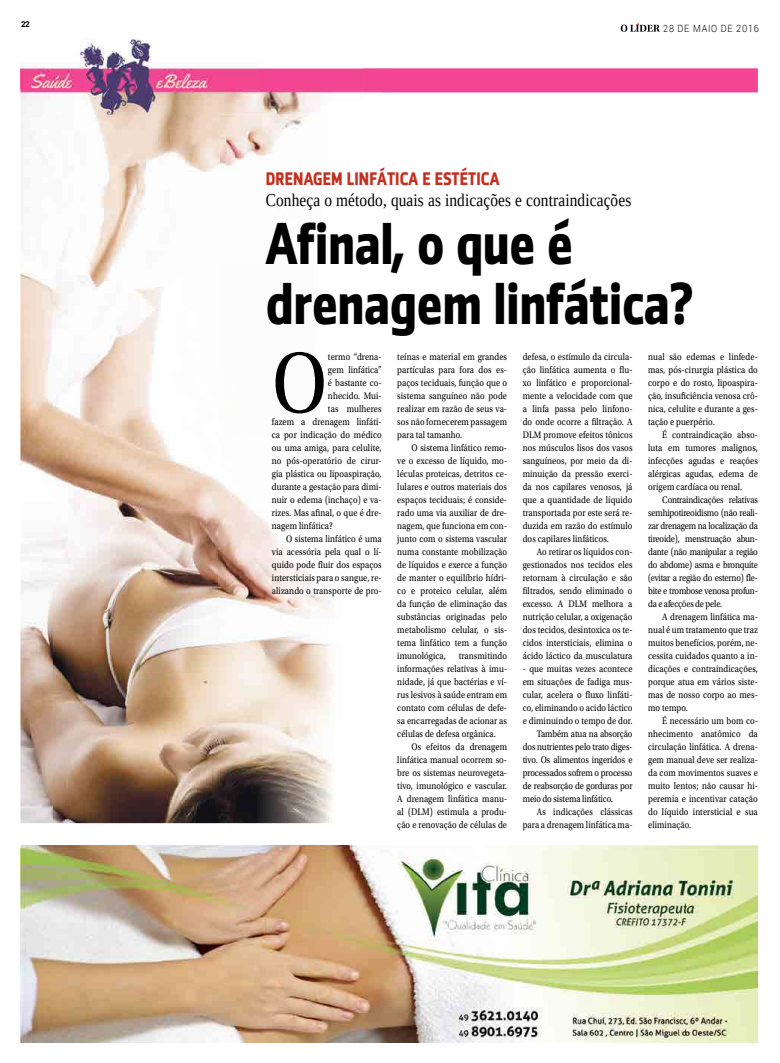
<style>
.page{position:relative;width:780px;height:1063px;background:#fff}
.page>*{position:absolute;margin:0;border:0;box-sizing:border-box;transform-origin:0 0}
.t1{font:89.6px "Utopia Std";color:#000;scale:.85 1}
.t2{font:700 58.6px/59.8px "Zemestro Std";letter-spacing:-.01em;color:#000;scale:.85 1}
.t3{font:18px "Tinos";letter-spacing:.01em;color:#000;scale:.85 1}
.t4{font:700 18px "Zemestro Std";letter-spacing:.01em;color:#c42e1e;scale:.85 1}
.t5{font:10px/13px "Utopia Std";letter-spacing:.01em;color:#000;text-align:justify;scale:.85 1}
.t6{font:10px "Utopia Std";letter-spacing:-.01em;color:#000;scale:.85 1}
.t7{font:300 10px "Roboto";letter-spacing:.08em;color:#000;scale:.9 1}
.t8{font:700 8px "Arial";color:#000}
</style>
<div class="page">
<svg style="left:620px;top:23px;width:39px;height:9px"></svg>
<img style="left:53px;top:115px;width:281px;height:708px">
<img style="left:20px;top:115px;width:33px;height:708px">
<img style="left:21px;top:845px;width:736px;height:197px">
<img style="left:20px;top:39px;width:737px;height:76px">
<img style="left:363px;top:88px;width:19px;height:27px">
<img style="left:362px;top:39px;width:1px;height:49px">
<svg style="left:362px;top:88px;width:1px;height:27px"></svg>
<img style="left:273px;top:174px;width:61px;height:43px">
<p class="t8" style="left:20px;top:19px;width:10px">22</p>
<p class="t7" style="left:662px;top:22px;width:107px">28 DE MAIO DE 2016</p>
<h3 class="t4" style="left:266px;top:167px;width:276px">DRENAGEM LINFÁTICA E ESTÉTICA</h3>
<h3 class="t3" style="left:266px;top:189px;width:431px">Conheça o método, quais as indicações e contraindicações</h3>
<h2 class="t2" style="left:266px;top:213px;width:505px">Afinal, o que é drenagem linfática?</h2>
<h1 class="t1" style="left:272px;top:335px;width:66px">O</h1>
<p class="t5" style="left:328px;top:350px;width:65px">termo “drena-</p>
<p class="t5" style="left:522px;top:350px;width:131px">defesa, o estímulo da circula&shy;ção linfática aumenta o flu&shy;xo linfático e proporcional&shy;mente a velocidade com que a linfa passa pelo linfono&shy;do onde ocorre a filtração. A DLM promove efeitos tônicos nos músculos lisos dos vasos sanguíneos, por meio da di&shy;minuição da pressão exerci&shy;da nos capilares venosos, já que a quantidade de líquido transportada por este será re&shy;duzida em razão do estímulo dos capilares linfáticos.</p>
<p class="t5" style="left:522px;top:545px;width:131px;text-indent:14px">Ao retirar os líquidos con&shy;gestionados nos tecidos eles retornam à circulação e são filtrados, sendo eliminado o excesso. A DLM melhora a nutrição celular, a oxigenação dos tecidos, desintoxica os te&shy;cidos intersticiais, elimina o ácido láctico da musculatura</p>
<p class="t5" style="left:522px;top:662px;width:131px">- que muitas vezes acontece</p>
<p class="t5" style="left:522px;top:675px;width:131px">em situações de fadiga mus-</p>
<p class="t5" style="left:522px;top:688px;width:131px">cular, acelera o fluxo linfáti-</p>
<p class="t5" style="left:522px;top:701px;width:131px">co, eliminando o acido láctico</p>
<p class="t5" style="left:522px;top:714px;width:131px">e diminuindo o tempo de dor.</p>
<p class="t6" style="left:537px;top:728px;width:114px">Também atua na absorção</p>
<p class="t6" style="left:522px;top:741px;width:131px">dos nutrientes pelo trato diges-</p>
<p class="t6" style="left:522px;top:754px;width:131px">tivo. Os alimentos ingeridos e</p>
<p class="t6" style="left:522px;top:767px;width:131px">processados sofrem o processo</p>
<p class="t6" style="left:522px;top:780px;width:131px">de reabsorção de gorduras por</p>
<p class="t6" style="left:522px;top:793px;width:108px">meio do sistema linfático.</p>
<p class="t5" style="left:537px;top:805px;width:114px">As indicações clássicas</p>
<p class="t5" style="left:522px;top:818px;width:131px">para a drenagem linfática ma-</p>
<p class="t5" style="left:397px;top:350px;width:131px">teínas e material em grandes partículas para fora dos es&shy;paços teciduais, função que o sistema sanguíneo não pode realizar em razão de seus va&shy;sos não fornecerem passagem para tal tamanho.</p>
<p class="t5" style="left:397px;top:441px;width:131px;text-indent:14px">O sistema linfático remo&shy;ve o excesso de líquido, mo&shy;léculas proteicas, detritos ce&shy;lulares e outros materiais dos espaços teciduais; é conside&shy;rado uma via auxiliar de dre&shy;nagem, que funciona em con&shy;junto com o sistema vascular numa constante mobilização de líquidos e exerce a função de manter o equilíbrio hídri&shy;co e proteico celular, além da função de eliminação das substâncias originadas pelo metabolismo celular, o sis&shy;tema linfático tem a função imunológica,</p>
<p class="t5" style="left:648px;top:350px;width:131px">nual são edemas e linfede&shy;mas, pós-cirurgia plástica do corpo e do rosto, lipoaspira&shy;ção, insuficiência venosa crô&shy;nica, celulite e durante a ges&shy;tação e puerpério.</p>
<p class="t5" style="left:648px;top:428px;width:131px;text-indent:14px">É contraindicação abso&shy;luta em tumores malignos, infecções agudas e reações alérgicas agudas, edema de origem cardíaca ou renal.</p>
<p class="t5" style="left:648px;top:493px;width:131px;text-indent:14px">Contraindicações relativas semhipotireoidismo (não reali&shy;zar drenagem na localização da tireoide), menstruação abun&shy;dante (não manipular a região do abdome) asma e bronquite (evitar a região do esterno) fle&shy;bite e trombose venosa profun&shy;da e afecções de pele.</p>
<p class="t5" style="left:648px;top:610px;width:131px;text-indent:14px">A drenagem linfática ma&shy;nual é um tratamento que traz muitos benefícios, porém, ne&shy;cessita cuidados quanto a in&shy;dicações e contraindicações, porque atua em vários siste&shy;mas de nosso corpo ao mes&shy;mo tempo.</p>
<p class="t5" style="left:648px;top:714px;width:131px;text-indent:14px">É necessário um bom co&shy;nhecimento anatômico da circulação linfática. A drena&shy;gem manual deve ser realiza&shy;da com movimentos suaves e muito lentos; não causar hi&shy;peremia e incentivar catação do líquido intersticial e sua eliminação.</p>
<p class="t5" style="left:328px;top:363px;width:65px">gem linfática”</p>
<p class="t5" style="left:328px;top:376px;width:65px">é bastante co-</p>
<p class="t5" style="left:328px;top:389px;width:65px">nhecido. Mui-</p>
<p class="t5" style="left:328px;top:402px;width:65px">tas mulheres</p>
<p class="t5" style="left:272px;top:415px;width:131px">fazem a drenagem linfáti-</p>
<p class="t5" style="left:272px;top:428px;width:131px">ca por indicação do médico</p>
<p class="t5" style="left:272px;top:441px;width:131px">ou uma amiga, para celulite,</p>
<p class="t5" style="left:272px;top:454px;width:131px">no pós-operatório de cirur-</p>
<p class="t5" style="left:272px;top:467px;width:131px">gia plástica ou lipoaspiração,</p>
<p class="t5" style="left:272px;top:480px;width:131px">durante a gestação para dimi-</p>
<p class="t5" style="left:272px;top:493px;width:131px">nuir o edema (inchaço) e va-</p>
<p class="t5" style="left:272px;top:506px;width:131px">rizes. Mas afinal, o que é dre-</p>
<p class="t5" style="left:272px;top:519px;width:73px">nagem linfática?</p>
<p class="t5" style="left:286px;top:532px;width:114px">O sistema linfático é uma</p>
<p class="t5" style="left:272px;top:545px;width:131px">via acessória pela qual o lí-</p>
<p class="t5" style="left:272px;top:558px;width:131px">quido pode fluir dos espaços</p>
<p class="t5" style="left:272px;top:571px;width:131px">intersticiais para o sangue, re-</p>
<p class="t5" style="left:272px;top:584px;width:131px">alizando o transporte de pro-</p>
<p class="t5" style="left:397px;top:649px;width:131px;text-indent:61px">transmitindo informações relativas à imu&shy;nidade, já que bactérias e ví&shy;rus lesivos à saúde entram em contato com células de defe&shy;sa encarregadas de acionar as células de defesa orgânica.</p>
<p class="t5" style="left:397px;top:740px;width:131px;text-indent:14px">Os efeitos da drenagem linfática manual ocorrem so&shy;bre os sistemas neurovegeta&shy;tivo, imunológico e vascular.<br>A drenagem linfática manu&shy;al (DLM) estimula a produ&shy;ção e renovação de células de</p>
</div>
